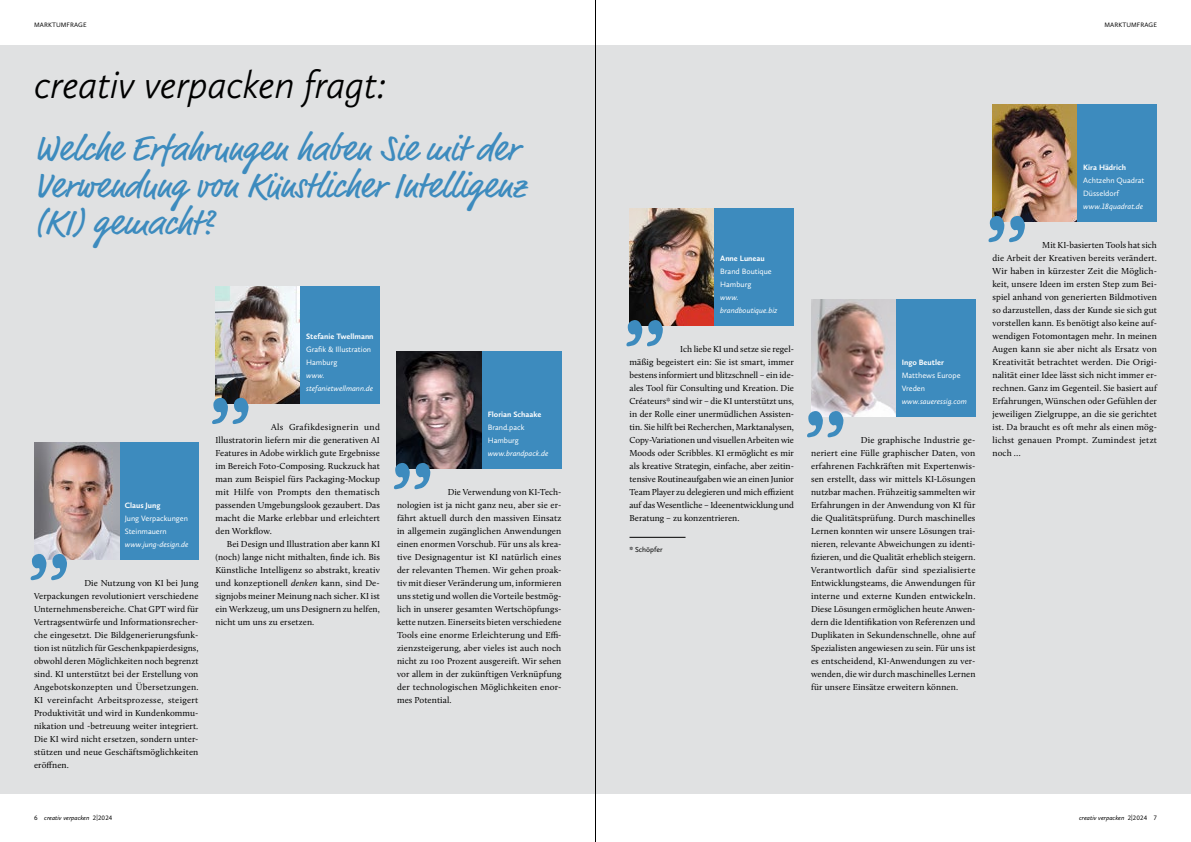
<style>
.page{position:relative;width:1191px;height:842px;background:#fff}
.page>*{position:absolute;margin:0;border:0;box-sizing:border-box;transform-origin:0 0}
.t1{font:italic 300 40px "Calluna Sans";letter-spacing:-.015em;color:#000}
.t2{font:36px/37px "Market Pro";letter-spacing:.005em;color:#3d8bbe}
.t3{font:9px/13px "Calluna";letter-spacing:.01em;color:#000;text-align:justify}
.t4{font:8px/13px "Calluna Sans";color:#fff}
.t5{font:italic 8px/13px "Calluna Sans";color:#fff}
.t6{font:700 8px "Calluna Sans";color:#fff}
.t7{font:7.5px "Calluna Sans";color:#000}
.t8{font:italic 6.6px "Calluna Sans";color:#000}
.t9{font:6.6px "Calluna Sans";letter-spacing:.015em;color:#000}
.s1{font-style:italic}
.s2{font-weight:700}
.s3{font-style:normal}
</style>
<div class="page">
<div style="left:0;top:45px;width:1191px;height:749px;background:#e0e1e2"></div>
<hr style="left:629px;top:537px;width:56px;height:1px;background:#000">
<img style="left:629px;top:209px;width:85px;height:117px">
<div style="left:714px;top:209px;width:80px;height:117px;background:#3d8bbe"></div>
<svg style="left:626px;top:320px;width:37px;height:26px"></svg>
<img style="left:811px;top:300px;width:85px;height:117px">
<div style="left:896px;top:300px;width:79px;height:117px;background:#3d8bbe"></div>
<svg style="left:807px;top:411px;width:36px;height:26px"></svg>
<img style="left:397px;top:352px;width:85px;height:117px">
<div style="left:482px;top:352px;width:79px;height:117px;background:#3d8bbe"></div>
<svg style="left:394px;top:463px;width:36px;height:26px"></svg>
<div style="left:119px;top:443px;width:79px;height:117px;background:#3d8bbe"></div>
<img style="left:34px;top:443px;width:85px;height:117px">
<svg style="left:31px;top:554px;width:36px;height:26px"></svg>
<img style="left:215px;top:287px;width:85px;height:117px">
<div style="left:300px;top:287px;width:80px;height:117px;background:#3d8bbe"></div>
<svg style="left:212px;top:398px;width:36px;height:26px"></svg>
<img style="left:992px;top:105px;width:85px;height:117px">
<div style="left:1077px;top:105px;width:80px;height:117px;background:#3d8bbe"></div>
<svg style="left:988px;top:216px;width:37px;height:26px"></svg>
<hr style="left:595px;top:0;width:1px;height:842px;background:#000">
<p class="t9" style="left:34px;top:21px;width:54px">MARKTUMFRAGE</p>
<p class="t9" style="left:1104px;top:21px;width:54px">MARKTUMFRAGE</p>
<h1 class="t1" style="left:34px;top:61px;width:355px">creativ verpacken fragt:</h1>
<h2 class="t2" style="left:34px;top:131px;width:493px">Welche Erfahrungen haben Sie mit der<br>Verwendung von Künstlicher Intelligenz (KI) gemacht?</h2>
<p class="t6" style="left:125px;top:500px;width:37px">Claus Jung</p>
<p class="t4" style="left:125px;top:511px;width:65px">Jung Verpackungen<br>Steinmauern</p>
<p class="t5" style="left:125px;top:537px;width:65px">www.jung-design.de</p>
<p class="t3" style="left:34px;top:576px;width:166px;text-indent:50px">Die Nutzung von KI bei Jung Verpackungen revolutioniert verschiedene Unternehmensbereiche. Chat GPT wird für Vertragsentwürfe und Informationsrecher&shy;che eingesetzt. Die Bildgenerierungsfunk&shy;tion ist nützlich für Geschenkpapierdesigns, obwohl deren Möglichkeiten noch begrenzt sind. KI unterstützt bei der Erstellung von Angebotskonzepten und Übersetzungen.<br>KI vereinfacht Arbeitsprozesse, steigert Produktivität und wird in Kundenkommu&shy;nikation und -betreuung weiter integriert.<br>Die KI wird nicht ersetzen, sondern unter&shy;stützen und neue Geschäftsmöglichkeiten eröffnen.</p>
<p class="t6" style="left:306px;top:331px;width:69px">Stefanie Twellmann</p>
<p class="t4" style="left:306px;top:342px;width:66px">Grafik &amp; Illustration<br>Hamburg</p>
<p class="t5" style="left:306px;top:368px;width:68px">www. stefanietwellmann.de</p>
<p class="t3" style="left:215px;top:420px;width:166px;text-indent:56px">Als Grafikdesignerin und Illustratorin liefern mir die generativen AI Features in Adobe wirklich gute Ergebnisse im Bereich Foto-Composing. Ruckzuck hat man zum Beispiel fürs Packaging-Mockup mit Hilfe von Prompts den thematisch passenden Umgebungslook gezaubert. Das macht die Marke erlebbar und erleichtert den Workflow.</p>
<p class="t3" style="left:215px;top:537px;width:166px;text-align:left;text-indent:11px">Bei Design und Illustration aber kann KI (noch) lange nicht mithalten, finde ich. Bis Künstliche Intelligenz so abstrakt, kreativ und konzeptionell <span class="s1">denken</span> kann, sind De&shy;signjobs meiner Meinung nach sicher. KI ist ein Werkzeug, um uns Designern zu helfen, nicht um uns zu ersetzen.</p>
<p class="t6" style="left:488px;top:409px;width:55px">Florian Schaake</p>
<p class="t4" style="left:488px;top:420px;width:38px">Brand.pack<br>Hamburg</p>
<p class="t5" style="left:488px;top:446px;width:62px">www.brandpack.de</p>
<p class="t3" style="left:397px;top:485px;width:166px;text-indent:51px">Die Verwendung von KI-Tech&shy;nologien ist ja nicht ganz neu, aber sie er&shy;fährt aktuell durch den massiven Einsatz in allgemein zugänglichen Anwendungen einen enormen Vorschub. Für uns als krea&shy;tive Designagentur ist KI natürlich eines der relevanten Themen. Wir gehen proak&shy;tiv mit dieser Veränderung um, informieren uns stetig und wollen die Vorteile bestmög&shy;lich in unserer gesamten Wertschöpfungs&shy;kette nutzen. Einerseits bieten verschiedene Tools eine enorme Erleichterung und Effi&shy;zienzsteigerung, aber vieles ist auch noch nicht zu 100 Prozent ausgereift. Wir sehen vor allem in der zukünftigen Verknüpfung der technologischen Möglichkeiten enor&shy;mes Potential.</p>
<p class="t6" style="left:720px;top:253px;width:46px">Anne Luneau</p>
<p class="t4" style="left:720px;top:264px;width:53px">Brand Boutique<br>Hamburg</p>
<p class="t5" style="left:720px;top:290px;width:59px">www. brandboutique.biz</p>
<p class="t3" style="left:629px;top:342px;width:166px;text-indent:51px">Ich liebe KI und setze sie regel&shy;mäßig begeistert ein: Sie ist smart, immer bestens informiert und blitzschnell – ein ide&shy;ales Tool für Consulting und Kreation. Die Créateurs* sind wir – die KI unterstützt uns, in der Rolle einer unermüdlichen Assisten&shy;tin. Sie hilft bei Recherchen, Marktanalysen, Copy-Variationen und visuellen Arbeiten wie Moods oder Scribbles. KI ermöglicht es mir als kreative Strategin, einfache, aber zeitin&shy;tensive Routineaufgaben wie an einen Junior Team Player zu delegieren und mich effizient auf das Wesentliche – Ideenentwicklung und Beratung – zu konzentrieren.</p>
<p class="t7" style="left:629px;top:545px;width:35px"><span class="s2">*</span> Schöpfer</p>
<p class="t6" style="left:901px;top:357px;width:44px">Ingo Beutler</p>
<p class="t4" style="left:901px;top:369px;width:60px">Matthews Europe<br>Vreden</p>
<p class="t5" style="left:901px;top:395px;width:67px">www.saueressig.com</p>
<p class="t3" style="left:811px;top:433px;width:166px;text-indent:50px">Die graphische Industrie ge&shy;neriert eine Fülle graphischer Daten, von erfahrenen Fachkräften mit Expertenwis&shy;sen erstellt, dass wir mittels KI-Lösungen nutzbar machen. Frühzeitig sammelten wir Erfahrungen in der Anwendung von KI für die Qualitätsprüfung. Durch maschinelles Lernen konnten wir unsere Lösungen trai&shy;nieren, relevante Abweichungen zu identi&shy;fizieren, und die Qualität erheblich steigern.<br>Verantwortlich dafür sind spezialisierte Entwicklungsteams, die Anwendungen für interne und externe Kunden entwickeln.<br>Diese Lösungen ermöglichen heute Anwen&shy;dern die Identifikation von Referenzen und Duplikaten in Sekundenschnelle, ohne auf Spezialisten angewiesen zu sein. Für uns ist es entscheidend, KI-Anwendungen zu ver&shy;wenden, die wir durch maschinelles Lernen für unsere Einsätze erweitern können.</p>
<p class="t6" style="left:1083px;top:162px;width:45px">Kira Hädrich</p>
<p class="t4" style="left:1083px;top:173px;width:63px">Achtzehn Quadrat<br>Düsseldorf</p>
<p class="t5" style="left:1083px;top:199px;width:62px">www.18quadrat.de</p>
<p class="t3" style="left:992px;top:238px;width:166px;text-indent:50px">Mit KI-basierten Tools hat sich die Arbeit der Kreativen bereits verändert.<br>Wir haben in kürzester Zeit die Möglich&shy;keit, unsere Ideen im ersten Step zum Bei&shy;spiel anhand von generierten Bildmotiven so darzustellen, dass der Kunde sie sich gut vorstellen kann. Es benötigt also keine auf&shy;wendigen Fotomontagen mehr. In meinen Augen kann sie aber nicht als Ersatz von Kreativität betrachtet werden. Die Origi&shy;nalität einer Idee lässt sich nicht immer er&shy;rechnen. Ganz im Gegenteil. Sie basiert auf Erfahrungen, Wünschen oder Gefühlen der jeweiligen Zielgruppe, an die sie gerichtet ist. Da braucht es oft mehr als einen mög&shy;lichst genauen Prompt. Zumindest jetzt noch …</p>
<p class="t8" style="left:34px;top:813px;width:80px"><span class="s3">6</span> creativ verpacken <span class="s3">2 | 2024</span></p>
<p class="t8" style="left:1079px;top:813px;width:79px">creativ verpacken <span class="s3">2 | 2024 7</span></p>
</div>
